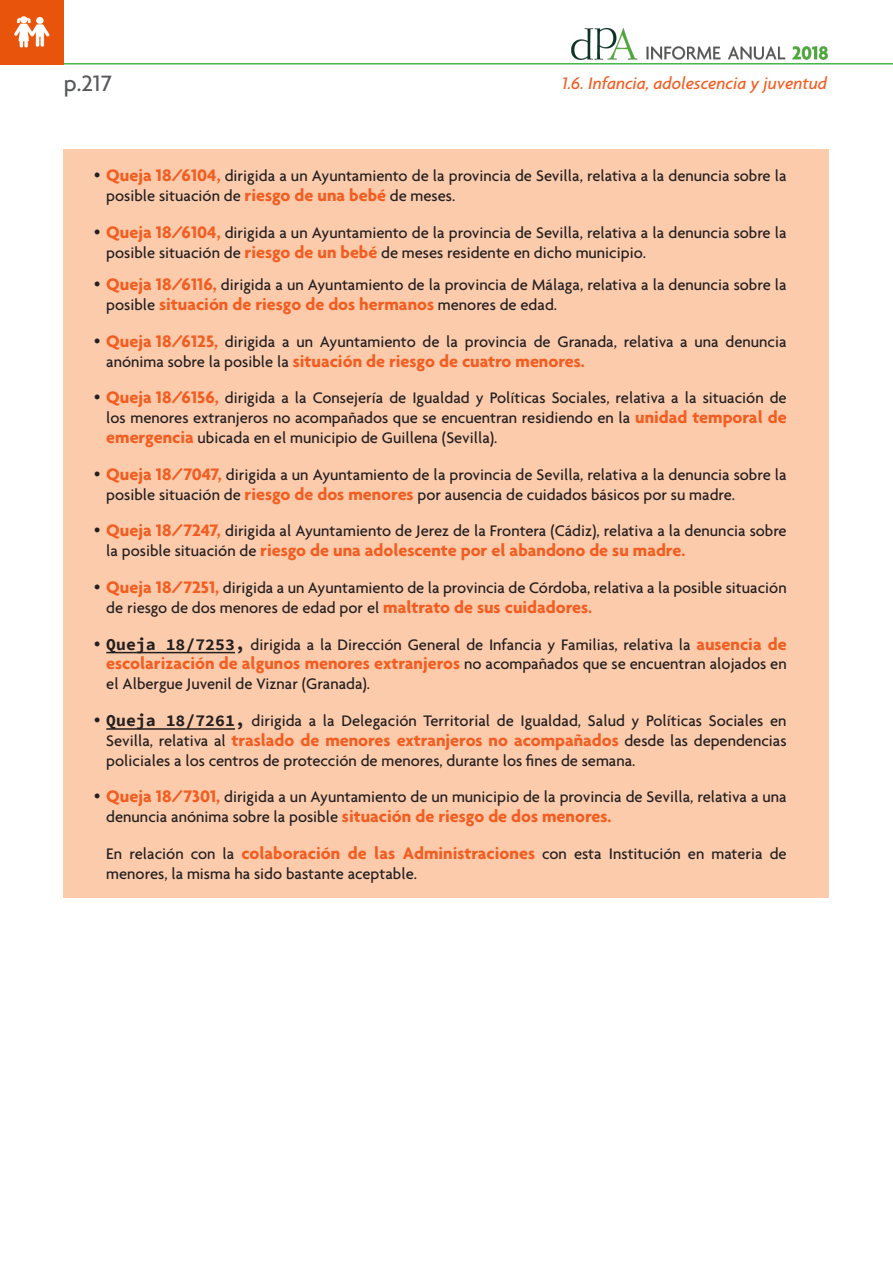
<style>
.page{position:relative;width:893px;height:1263px;background:#fff}
.page>*{position:absolute;margin:0;border:0;box-sizing:border-box;transform-origin:0 0}
.t1{font:500 24px "Agenda";color:#57585a}
.nivel_1{font:700 18px "Agenda";color:#f25e21}
.t2{font:italic 500 18px "Agenda";color:#f25e21}
.nivel_1-2{font:500 16.5px/19.8px "Agenda";color:#231f20}
.Parrafo{font:500 16.5px/19.8px "Agenda";color:#231f20}
.s1{font-weight:700;font-size:18px;color:#f25e21}
.s2{font-weight:500;font-size:16.5px;color:#231f20}
.s3{font-family:"Source Code Pro";font-weight:700}
</style>
<div class="page">
<img style="left:572px;top:29px;width:255px;height:30px">
<hr style="left:0;top:63px;width:893px;height:2px;background:#46b549">
<img style="left:0;top:0;width:64px;height:64px">
<div style="left:64px;top:149px;width:765px;height:748px;background:#fccbac"></div>
<hr style="left:106px;top:652px;width:129px;height:1px;background:#231f20">
<hr style="left:106px;top:728px;width:129px;height:2px;background:#231f20">
<h1 class="t1" style="left:64px;top:69px;width:50px">p.217</h1>
<p class="t2" style="left:562px;top:72px;width:267px">1.6. Infancia, adolescencia y juventud</p>
<p class="nivel_1-2" style="left:106px;top:166px;width:682px;text-indent:-13px">• <span class="s1">Queja 18/6104,</span> dirigida a un Ayuntamiento de la provincia de Sevilla, relativa a la denuncia sobre la posible situación de <span class="s1">riesgo de una bebé</span> de meses.</p>
<p class="nivel_1-2" style="left:106px;top:222px;width:682px;text-indent:-13px">• <span class="s1">Queja 18/6104,</span> dirigida a un Ayuntamiento de la provincia de Sevilla, relativa a la denuncia sobre la posible situación de <span class="s1">riesgo de un bebé</span> de meses residente en dicho municipio.</p>
<p class="nivel_1-2" style="left:94px;top:275px;width:695px">• <span class="s1">Queja 18/6116,</span> dirigida a un Ayuntamiento de la provincia de Málaga, relativa a la denuncia sobre la</p>
<p class="nivel_1" style="left:106px;top:293px;width:452px"><span class="s2">posible</span> situación de riesgo de dos hermanos <span class="s2">menores de edad.</span></p>
<p class="nivel_1-2" style="left:94px;top:331px;width:695px">• <span class="s1">Queja 18/6125,</span> dirigida a un Ayuntamiento de la provincia de Granada, relativa a una denuncia</p>
<p class="nivel_1" style="left:106px;top:350px;width:480px"><span class="s2">anónima sobre la posible la</span> situación de riesgo de cuatro menores.</p>
<p class="nivel_1-2" style="left:106px;top:388px;width:682px;text-align:justify;text-indent:-13px">• <span class="s1">Queja 18/6156,</span> dirigida a la Consejería de Igualdad y Políticas Sociales, relativa a la situación de los menores extranjeros no acompañados que se encuentran residiendo en la <span class="s1">unidad temporal de emergencia</span> ubicada en el municipio de Guillena (Sevilla).</p>
<p class="nivel_1-2" style="left:106px;top:464px;width:682px;text-indent:-13px">• <span class="s1">Queja 18/7047,</span> dirigida a un Ayuntamiento de la provincia de Sevilla, relativa a la denuncia sobre la posible situación de <span class="s1">riesgo de dos menores</span> por ausencia de cuidados básicos por su madre.</p>
<p class="nivel_1-2" style="left:94px;top:521px;width:695px">• <span class="s1">Queja 18/7247,</span> dirigida al Ayuntamiento de Jerez de la Frontera (Cádiz), relativa a la denuncia sobre</p>
<p class="nivel_1" style="left:106px;top:539px;width:580px"><span class="s2">la posible situación de</span> riesgo de una adolescente por el abandono de su madre.</p>
<p class="nivel_1-2" style="left:106px;top:577px;width:682px;text-indent:-13px">• <span class="s1">Queja 18/7251,</span> dirigida a un Ayuntamiento de la provincia de Córdoba, relativa a la posible situación de riesgo de dos menores de edad por el <span class="s1">maltrato de sus cuidadores.</span></p>
<p class="nivel_1-2" style="left:94px;top:634px;width:695px">• <span class="s3">Queja 18/7253,</span> dirigida a la Dirección General de Infancia y Familias, relativa la <span class="s1">ausencia de</span></p>
<p class="nivel_1" style="left:106px;top:653px;width:682px">escolarización de algunos menores extranjeros <span class="s2">no acompañados que se encuentran alojados en</span></p>
<p class="nivel_1-2" style="left:106px;top:673px;width:265px">el Albergue Juvenil de Viznar (Granada).</p>
<p class="nivel_1-2" style="left:94px;top:710px;width:694px">• <span class="s3">Queja 18/7261,</span> dirigida a la Delegación Territorial de Igualdad, Salud y Políticas Sociales en</p>
<p class="nivel_1" style="left:106px;top:729px;width:682px"><span class="s2">Sevilla, relativa al</span> traslado de menores extranjeros no acompañados <span class="s2">desde las dependencias</span></p>
<p class="nivel_1-2" style="left:106px;top:750px;width:531px">policiales a los centros de protección de menores, durante los fines de semana.</p>
<p class="nivel_1-2" style="left:94px;top:787px;width:695px">• <span class="s1">Queja 18/7301,</span> dirigida a un Ayuntamiento de un municipio de la provincia de Sevilla, relativa a una</p>
<p class="nivel_1" style="left:106px;top:805px;width:507px"><span class="s2">denuncia anónima sobre la posible</span> situación de riesgo de dos menores.</p>
<p class="Parrafo" style="left:106px;top:843px;width:682px">En relación con la <span class="s1">colaboración de las Administraciones</span> con esta Institución en materia de menores, la misma ha sido bastante aceptable.</p>
</div>
